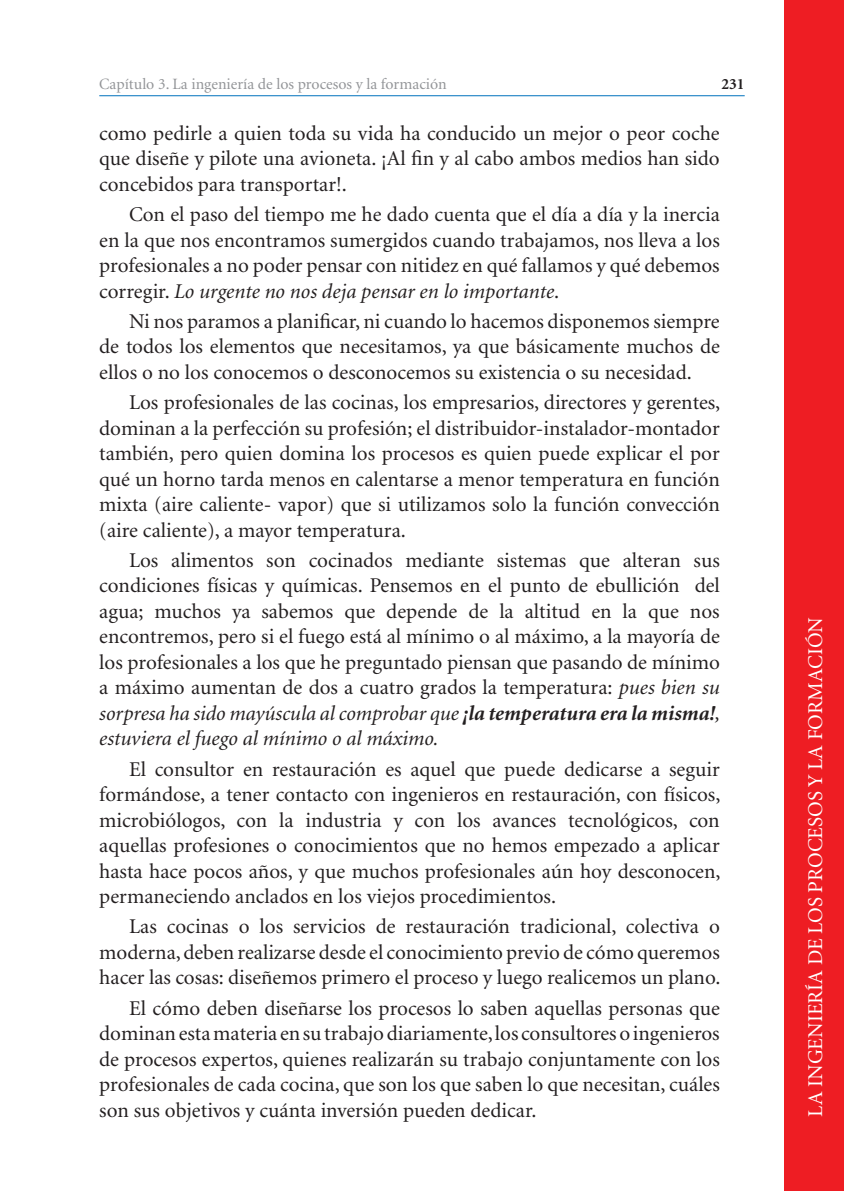
<style>
.page{position:relative;width:844px;height:1191px;background:#fff}
.page>*{position:absolute;margin:0;border:0;box-sizing:border-box;transform-origin:0 0}
.t1{font:21px/25.4px "Minion";color:#231f20;text-align:justify}
.t2{font:21px "Minion";color:#fff}
.t3{font:15.75px "Minion";color:#939598}
.t4{font:700 15.75px "Minion";color:#231f20}
.s1{font-style:italic}
.s2{font-weight:700;font-style:italic}
</style>
<div class="page">
<hr style="left:99px;top:95px;width:645px;height:1px;background:#0072bc">
<div style="left:784px;top:0;width:59px;height:1191px;background:#ee1d23"></div>
<p class="t3" style="left:99px;top:76px;width:349px">Capítulo 3. La ingeniería de los procesos y la formación</p>
<p class="t4" style="left:721px;top:76px;width:25px">231</p>
<p class="t1" style="left:99px;top:121px;width:621px">como pedirle a quien toda su vida ha conducido un mejor o peor coche que diseñe y pilote una avioneta. ¡Al fin y al cabo ambos medios han sido concebidos para transportar!.</p>
<p class="t1" style="left:99px;top:202px;width:622px;text-indent:30px">Con el paso del tiempo me he dado cuenta que el día a día y la inercia en la que nos encontramos sumergidos cuando trabajamos, nos lleva a los profesionales a no poder pensar con nitidez en qué fallamos y qué debemos corregir. <span class="s1">Lo urgente no nos deja pensar en lo importante</span>.</p>
<p class="t1" style="left:99px;top:309px;width:622px;text-indent:30px">Ni nos paramos a planificar, ni cuando lo hacemos disponemos siempre de todos los elementos que necesitamos, ya que básicamente muchos de ellos o no los conocemos o desconocemos su existencia o su necesidad.</p>
<p class="t1" style="left:99px;top:391px;width:622px;text-indent:30px">Los profesionales de las cocinas, los empresarios, directores y gerentes, dominan a la perfección su profesión; el distribuidor-instalador-montador también, pero quien domina los procesos es quien puede explicar el por qué un horno tarda menos en calentarse a menor temperatura en función mixta (aire caliente- vapor) que si utilizamos solo la función convección (aire caliente), a mayor temperatura.</p>
<p class="t1" style="left:99px;top:548px;width:622px;text-indent:30px">Los alimentos son cocinados mediante sistemas que alteran sus condiciones físicas y químicas. Pensemos en el punto de ebullición del agua; muchos ya sabemos que depende de la altitud en la que nos encontremos, pero si el fuego está al mínimo o al máximo, a la mayoría de los profesionales a los que he preguntado piensan que pasando de mínimo a máximo aumentan de dos a cuatro grados la temperatura: <span class="s1">pues bien su sorpresa ha sido mayúscula al comprobar que</span> <span class="s2">¡la temperatura era la misma!</span><span class="s1">, estuviera el fuego al mínimo o al máximo.</span></p>
<p class="t1" style="left:99px;top:757px;width:622px;text-indent:30px">El consultor en restauración es aquel que puede dedicarse a seguir formándose, a tener contacto con ingenieros en restauración, con físicos, microbiólogos, con la industria y con los avances tecnológicos, con aquellas profesiones o conocimientos que no hemos empezado a aplicar hasta hace pocos años, y que muchos profesionales aún hoy desconocen, permaneciendo anclados en los viejos procedimientos.</p>
<p class="t1" style="left:99px;top:914px;width:622px;text-indent:30px">Las cocinas o los servicios de restauración tradicional, colectiva o moderna, deben realizarse desde el conocimiento previo de cómo queremos hacer las cosas: diseñemos primero el proceso y luego realicemos un plano.</p>
<p class="t1" style="left:99px;top:996px;width:622px;text-indent:30px">El cómo deben diseñarse los procesos lo saben aquellas personas que dominan esta materia en su trabajo diariamente, los consultores o ingenieros de procesos expertos, quienes realizarán su trabajo conjuntamente con los profesionales de cada cocina, que son los que saben lo que necesitan, cuáles son sus objetivos y cuánta inversión pueden dedicar.</p>
<p class="t2" style="left:804px;top:1116px;width:501px;rotate:-90deg">LA INGENIERÍA DE LOS PROCESOS Y LA FORMACIÓN</p>
</div>
